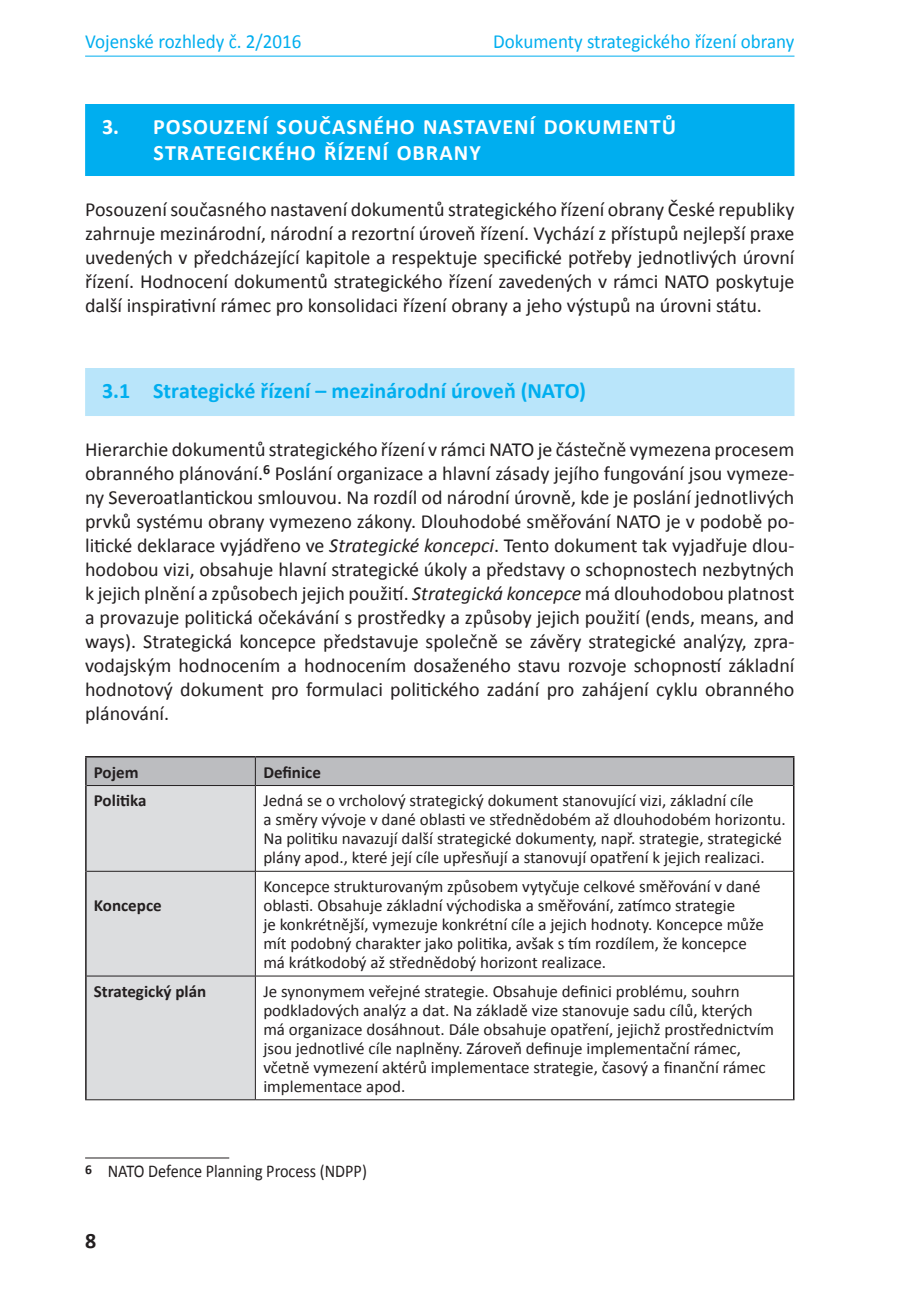
<style>
.page{position:relative;width:908px;height:1304px;background:#fff}
.page>*{position:absolute;margin:0;border:0;box-sizing:border-box;transform-origin:0 0}
.nadpis_1_-_2_řádky{font:700 22px/26px "Calibri";letter-spacing:.04em;color:#fff}
.nadpis_2-1_-_1řádek{font:700 22px "Calibri";color:#00aeef}
.t1{font:700 22px "Calibri";color:#231f20}
.NORM_bez_odsaz_za{font:20px/24px "Calibri";color:#231f20;text-align:justify}
.NORM_bez_odsaz{font:20px/24px "Calibri";color:#231f20;text-align:justify}
.t2{font:20px "Calibri";color:#00aeef;scale:.95 1}
.pozn__pod_čarou_dol{font:18px "Calibri";color:#231f20;scale:.9 1}
.graf_text_doleva{font:17px/19px "Calibri";color:#231f20}
.graf_text_doleva-2{font:700 17px "Calibri";color:#231f20}
.s1{font-style:italic}
</style>
<div class="page">
<hr style="left:85px;top:56px;width:709px;height:1px;background:#00aeef">
<div style="left:85px;top:104px;width:709px;height:72px;background:#00aeef"></div>
<div style="left:85px;top:368px;width:709px;height:48px;background:#b9e5fa"></div>
<div style="left:87px;top:786px;width:168px;height:313px;background:#dcdddf"></div>
<hr style="left:85px;top:756px;width:170px;height:2px;background:#231f20">
<hr style="left:85px;top:758px;width:2px;height:28px;background:#231f20">
<hr style="left:255px;top:756px;width:539px;height:2px;background:#231f20">
<hr style="left:792px;top:758px;width:2px;height:28px;background:#231f20">
<hr style="left:85px;top:786px;width:2px;height:85px;background:#231f20">
<hr style="left:792px;top:786px;width:2px;height:85px;background:#231f20">
<hr style="left:85px;top:871px;width:2px;height:105px;background:#231f20">
<hr style="left:85px;top:976px;width:2px;height:124px;background:#231f20">
<hr style="left:792px;top:976px;width:2px;height:124px;background:#231f20">
<div style="left:86px;top:757px;width:707px;height:29px;background:#bcbdc0"></div>
<hr style="left:255px;top:785px;width:537px;height:1px;background:#231f20">
<hr style="left:255px;top:872px;width:1px;height:104px;background:#231f20">
<hr style="left:255px;top:976px;width:1px;height:124px;background:#231f20">
<hr style="left:85px;top:1099px;width:170px;height:1px;background:#231f20">
<hr style="left:255px;top:1099px;width:539px;height:1px;background:#231f20">
<hr style="left:792px;top:871px;width:2px;height:105px;background:#231f20">
<hr style="left:87px;top:976px;width:168px;height:1px;background:#231f20">
<hr style="left:255px;top:976px;width:537px;height:1px;background:#231f20">
<hr style="left:87px;top:785px;width:168px;height:1px;background:#231f20">
<hr style="left:255px;top:786px;width:1px;height:85px;background:#231f20">
<hr style="left:87px;top:871px;width:168px;height:1px;background:#231f20">
<hr style="left:255px;top:871px;width:537px;height:1px;background:#231f20">
<hr style="left:85px;top:1157px;width:144px;height:1px;background:#231f20">
<p class="t2" style="left:85px;top:29px;width:229px">Vojenské rozhledy č. 2/2016</p>
<p class="t2" style="left:493px;top:29px;width:318px">Dokumenty strategického řízení obrany</p>
<p class="nadpis_1_-_2_řádky" style="left:154px;top:114px;width:523px;text-indent:-51px">3. POSOUZENÍ SOUČASNÉHO NASTAVENÍ DOKUMENTŮ<br>STRATEGICKÉHO ŘÍZENÍ OBRANY</p>
<p class="NORM_bez_odsaz" style="left:85px;top:197px;width:710px">Posouzení současného nastavení dokumentů strategického řízení obrany České republiky zahrnuje mezinárodní, národní a rezortní úroveň řízení. Vychází z přístupů nejlepší praxe uvedených v předcházející kapitole a respektuje specifické potřeby jednotlivých úrovní řízení. Hodnocení dokumentů strategického řízení zavedených v rámci NATO poskytuje další inspirativní rámec pro konsolidaci řízení obrany a jeho výstupů na úrovni státu.</p>
<p class="nadpis_2-1_-_1řádek" style="left:102px;top:377px;width:485px">3.1 Strategické řízení – mezinárodní úroveň (NATO)</p>
<p class="NORM_bez_odsaz_za" style="left:85px;top:437px;width:710px">Hierarchie dokumentů strategického řízení v rámci NATO je částečně vymezena procesem obranného plánování.<sup>6</sup> Poslání organizace a hlavní zásady jejího fungování jsou vymeze&shy;ny Severoatlantickou smlouvou. Na rozdíl od národní úrovně, kde je poslání jednotlivých prvků systému obrany vymezeno zákony. Dlouhodobé směřování NATO je v podobě po&shy;litické deklarace vyjádřeno ve <span class="s1">Strategické koncepci</span>. Tento dokument tak vyjadřuje dlou&shy;hodobou vizi, obsahuje hlavní strategické úkoly a představy o schopnostech nezbytných k jejich plnění a způsobech jejich použití. <span class="s1">Strategická koncepce</span> má dlouhodobou platnost a provazuje politická očekávání s prostředky a způsoby jejich použití (ends, means, and ways). Strategická koncepce představuje společně se závěry strategické analýzy, zpra&shy;vodajským hodnocením a hodnocením dosaženého stavu rozvoje schopností základní hodnotový dokument pro formulaci politického zadání pro zahájení cyklu obranného plánování.</p>
<p class="graf_text_doleva-2" style="left:94px;top:761px;width:46px">Pojem</p>
<p class="graf_text_doleva-2" style="left:263px;top:761px;width:59px">Definice</p>
<p class="graf_text_doleva-2" style="left:94px;top:790px;width:54px">Politika</p>
<p class="graf_text_doleva" style="left:263px;top:791px;width:523px">Jedná se o vrcholový strategický dokument stanovující vizi, základní cíle<br>a směry vývoje v dané oblasti ve střednědobém až dlouhodobém horizontu.<br>Na politiku navazují další strategické dokumenty, např. strategie, strategické plány apod., které její cíle upřesňují a stanovují opatření k jejich realizaci.</p>
<p class="graf_text_doleva-2" style="left:94px;top:894px;width:69px">Koncepce</p>
<p class="graf_text_doleva" style="left:263px;top:877px;width:502px">Koncepce strukturovaným způsobem vytyčuje celkové směřování v dané oblasti. Obsahuje základní východiska a směřování, zatímco strategie<br>je konkrétnější, vymezuje konkrétní cíle a jejich hodnoty. Koncepce může mít podobný charakter jako politika, avšak s tím rozdílem, že koncepce má krátkodobý až střednědobý horizont realizace.</p>
<p class="graf_text_doleva-2" style="left:94px;top:980px;width:114px">Strategický plán</p>
<p class="graf_text_doleva" style="left:263px;top:982px;width:512px">Je synonymem veřejné strategie. Obsahuje definici problému, souhrn podkladových analýz a dat. Na základě vize stanovuje sadu cílů, kterých má organizace dosáhnout. Dále obsahuje opatření, jejichž prostřednictvím jsou jednotlivé cíle naplněny. Zároveň definuje implementační rámec, včetně vymezení aktérů implementace strategie, časový a finanční rámec implementace apod.</p>
<p class="pozn__pod_čarou_dol" style="left:85px;top:1160px;width:314px"><sup>6</sup> NATO Defence Planning Process (NDPP)</p>
<p class="t1" style="left:85px;top:1227px;width:13px">8</p>
</div>
